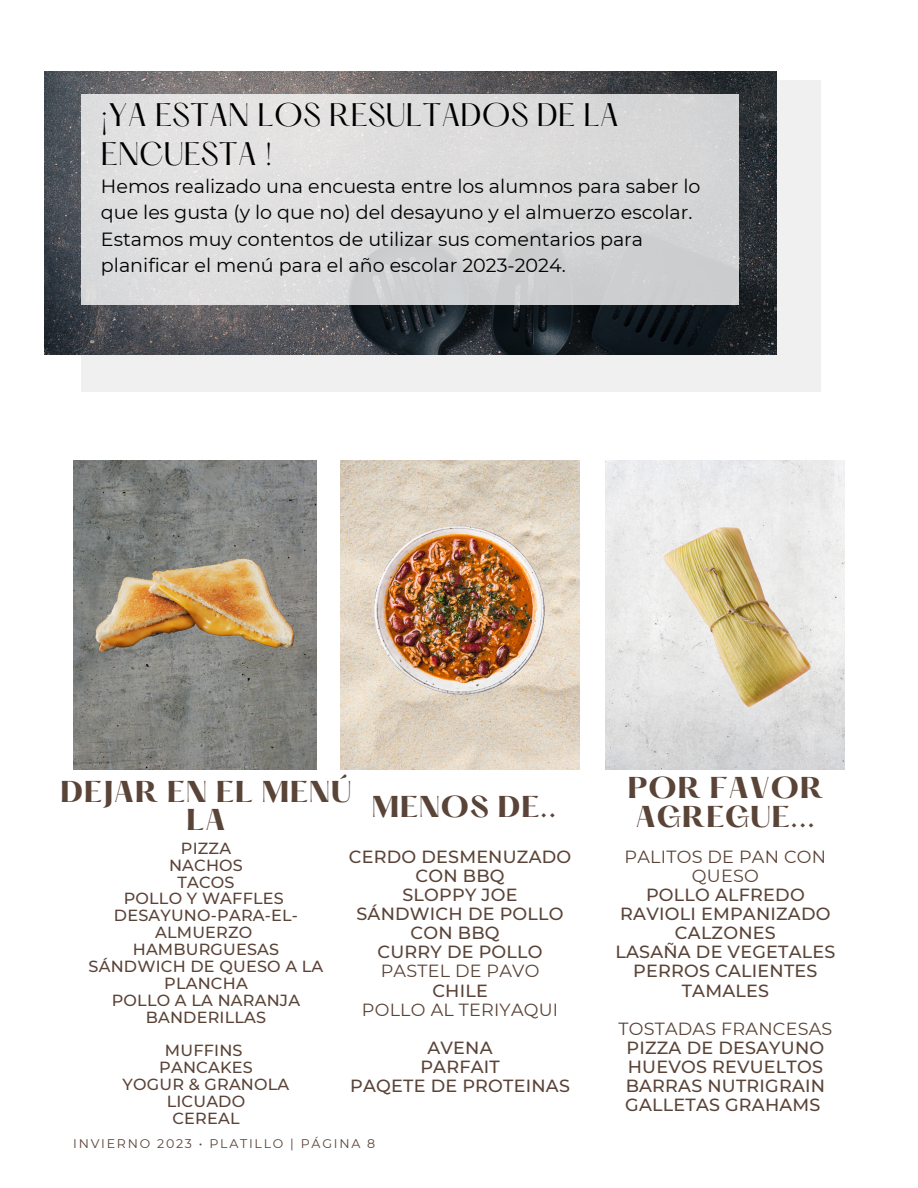
<style>
.page{position:relative;width:918px;height:1188px;background:#fff}
.page>*{position:absolute;margin:0;border:0;box-sizing:border-box;transform-origin:0 0}
.t1{font:28.5px/39.3px "Hatton";color:#000}
.t2{font:700 26.4px/28.2px "Hatton";letter-spacing:.015em;color:#5a4337;text-align:center}
.t3{font:19.05px/26.5px "Montserrat";color:#000}
.t4{font:500 17.55px/19.2px "Montserrat";letter-spacing:.015em;color:#5a4337;text-align:center}
.t5{font:17.55px/19.2px "Montserrat";letter-spacing:.015em;color:#5a4337;text-align:center}
.t6{font:500 16.05px/16.8px "Montserrat";letter-spacing:.01em;color:#5a4337;text-align:center}
.t7{font:12.6px "Montserrat";letter-spacing:.14em;color:#5a4337}
</style>
<div class="page">
<img style="left:73px;top:460px;width:243px;height:310px">
<img style="left:341px;top:460px;width:238px;height:310px">
<img style="left:606px;top:460px;width:238px;height:310px">
<div style="left:81px;top:80px;width:739px;height:311px;background:#eaeaea"></div>
<img style="left:44px;top:71px;width:733px;height:284px">
<div style="left:81px;top:94px;width:658px;height:211px;background:linear-gradient(to bottom,#e1e0e0,#d3d4d5)"></div>
<img style="left:81px;top:542px;width:225px;height:146px">
<img style="left:316px;top:512px;width:295px;height:197px">
<img style="left:618px;top:477px;width:215px;height:267px">
<h1 class="t1" style="left:101px;top:98px;width:520px">¡YA ESTAN LOS RESULTADOS DE LA<br>ENCUESTA !</h1>
<p class="t3" style="left:101px;top:173px;width:601px">Hemos realizado una encuesta entre los alumnos para saber lo que les gusta (y lo que no) del desayuno y el almuerzo escolar.<br>Estamos muy contentos de utilizar sus comentarios para planificar el menú para el año escolar 2023-2024.</p>
<h2 class="t2" style="left:60px;top:781px;width:293px">DEJAR EN EL MENÚ<br>LA</h2>
<p class="t6" style="left:89px;top:840px;width:236px">PIZZA<br>NACHOS<br>TACOS<br>POLLO Y WAFFLES<br>DESAYUNO-PARA-EL-<br>ALMUERZO<br>HAMBURGUESAS<br>SÁNDWICH DE QUESO A LA<br>PLANCHA<br>POLLO A LA NARANJA<br>BANDERILLAS</p>
<p class="t6" style="left:123px;top:1042px;width:168px">MUFFINS<br>PANCAKES<br>YOGUR &amp; GRANOLA<br>LICUADO<br>CEREAL</p>
<h2 class="t2" style="left:372px;top:795px;width:186px">MENOS DE..</h2>
<p class="t4" style="left:349px;top:847px;width:224px">CERDO DESMENUZADO<br>CON BBQ<br>SLOPPY JOE<br>SÁNDWICH DE POLLO<br>CON BBQ<br>CURRY DE POLLO</p>
<p class="t5" style="left:381px;top:961px;width:160px">PASTEL DE PAVO</p>
<p class="t4" style="left:432px;top:981px;width:57px">CHILE</p>
<p class="t5" style="left:362px;top:1000px;width:198px">POLLO AL TERIYAQUI</p>
<p class="t4" style="left:350px;top:1038px;width:221px">AVENA<br>PARFAIT<br>PAQETE DE PROTEINAS</p>
<p class="t7" style="left:73px;top:1136px;width:304px">INVIERNO 2023 • PLATILLO | PÁGINA 8</p>
<h2 class="t2" style="left:627px;top:776px;width:198px;line-height:29.2px">POR FAVOR<br>AGREGUE...</h2>
<p class="t5" style="left:625px;top:847px;width:203px">PALITOS DE PAN CON<br>QUESO</p>
<p class="t4" style="left:615px;top:885px;width:221px">POLLO ALFREDO<br>RAVIOLI EMPANIZADO<br>CALZONES<br>LASAÑA DE VEGETALES<br>PERROS CALIENTES<br>TAMALES</p>
<p class="t5" style="left:618px;top:1019px;width:215px">TOSTADAS FRANCESAS</p>
<p class="t4" style="left:625px;top:1038px;width:201px;text-align:justify">PIZZA DE DESAYUNO HUEVOS REVUELTOS BARRAS NUTRIGRAIN GALLETAS GRAHAMS</p>
</div>
